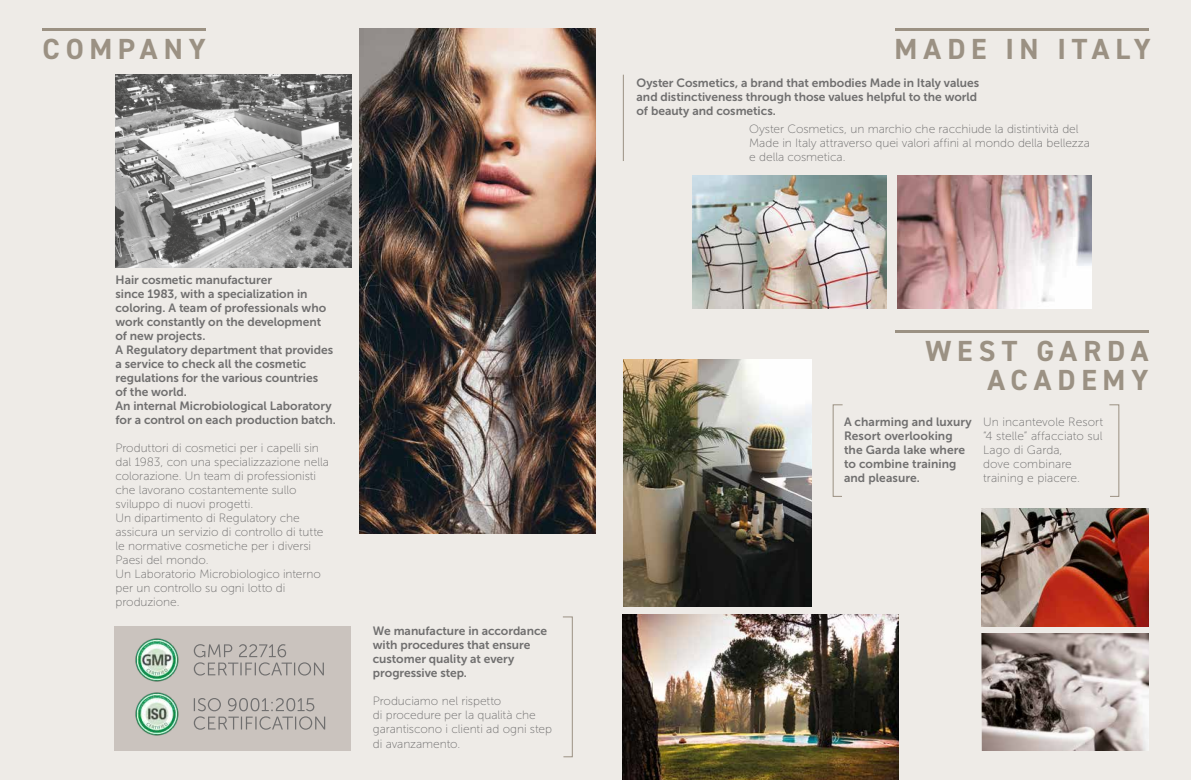
<style>
.page{position:relative;width:1191px;height:780px;background:#ece9e4}
.page>*{position:absolute;margin:0;border:0;box-sizing:border-box;transform-origin:0 0}
.t1{font:700 29.1px/29.1px "DIN2014";letter-spacing:.2em;color:#9b9183;text-align:right}
.t2{font:12px/14px "Museo Sans 100";letter-spacing:-.005em;color:#706f6f}
.t3{font:12px/14px "Museo Sans 700";letter-spacing:-.005em;color:#706f6f}
</style>
<div class="page">
<hr style="left:43px;top:28px;width:163px;height:3px;background:#9b9183">
<hr style="left:894px;top:28px;width:254px;height:3px;background:#9b9183">
<hr style="left:894px;top:330px;width:254px;height:3px;background:#9b9183">
<img style="left:116px;top:75px;width:235px;height:192px">
<img style="left:692px;top:176px;width:194px;height:132px">
<img style="left:897px;top:176px;width:194px;height:132px">
<div style="left:115px;top:626px;width:236px;height:124px;background:#cac3be"></div>
<svg style="left:194px;top:698px;width:131px;height:31px"></svg>
<svg style="left:194px;top:644px;width:130px;height:31px"></svg>
<img style="left:135px;top:638px;width:44px;height:44px">
<img style="left:135px;top:692px;width:44px;height:44px">
<img style="left:359px;top:28px;width:236px;height:505px">
<svg style="left:563px;top:616px;width:10px;height:141px"></svg>
<hr style="left:623px;top:75px;width:1px;height:86px;background:#9b9183">
<img style="left:624px;top:360px;width:187px;height:247px">
<img style="left:623px;top:614px;width:276px;height:166px">
<svg style="left:832px;top:404px;width:11px;height:93px"></svg>
<svg style="left:1109px;top:404px;width:10px;height:93px"></svg>
<img style="left:981px;top:633px;width:167px;height:117px">
<img style="left:981px;top:508px;width:167px;height:118px">
<h1 class="t1" style="left:43px;top:34px;width:165px">COMPANY</h1>
<p class="t3" style="left:116px;top:272px;width:222px">Hair cosmetic manufacturer<br>since 1983, with a specialization in coloring. A team of professionals who work constantly on the development<br>of new projects.<br>A Regulatory department that provides a service to check all the cosmetic regulations for the various countries<br>of the world.<br>An internal Microbiological Laboratory for a control on each production batch.</p>
<p class="t2" style="left:116px;top:441px;width:215px">Produttori di cosmetici per i capelli sin dal 1983, con una specializzazione nella colorazione. Un team di professionisti che lavorano costantemente sullo sviluppo di nuovi progetti.<br>Un dipartimento di Regulatory che assicura un servizio di controllo di tutte le normative cosmetiche per i diversi Paesi del mondo.<br>Un Laboratorio Microbiologico interno per un controllo su ogni lotto di produzione.</p>
<p class="t3" style="left:373px;top:624px;width:176px">We manufacture in accordance with procedures that ensure customer quality at every progressive step.</p>
<p class="t2" style="left:373px;top:694px;width:181px">Produciamo nel rispetto<br>di procedure per la qualità che garantiscono i clienti ad ogni step di avanzamento.</p>
<h1 class="t1" style="left:894px;top:34px;width:258px">MADE IN ITALY</h1>
<p class="t3" style="left:636px;top:76px;width:344px">Oyster Cosmetics, a brand that embodies Made in Italy values and distinctiveness through those values helpful to the world of beauty and cosmetics.</p>
<p class="t2" style="left:749px;top:122px;width:342px">Oyster Cosmetics, un marchio che racchiude la distintività del<br>Made in Italy attraverso quei valori affini al mondo della bellezza e della cosmetica.</p>
<h1 class="t1" style="left:925px;top:336px;width:224px">WEST GARDA<br>ACADEMY</h1>
<p class="t3" style="left:844px;top:415px;width:129px">A charming and luxury<br>Resort overlooking the Garda lake where to combine training and pleasure.</p>
<p class="t2" style="left:983px;top:415px;width:122px">Un incantevole Resort “4 stelle” affacciato sul<br>Lago di Garda,<br>dove combinare training e piacere.</p>
</div>
